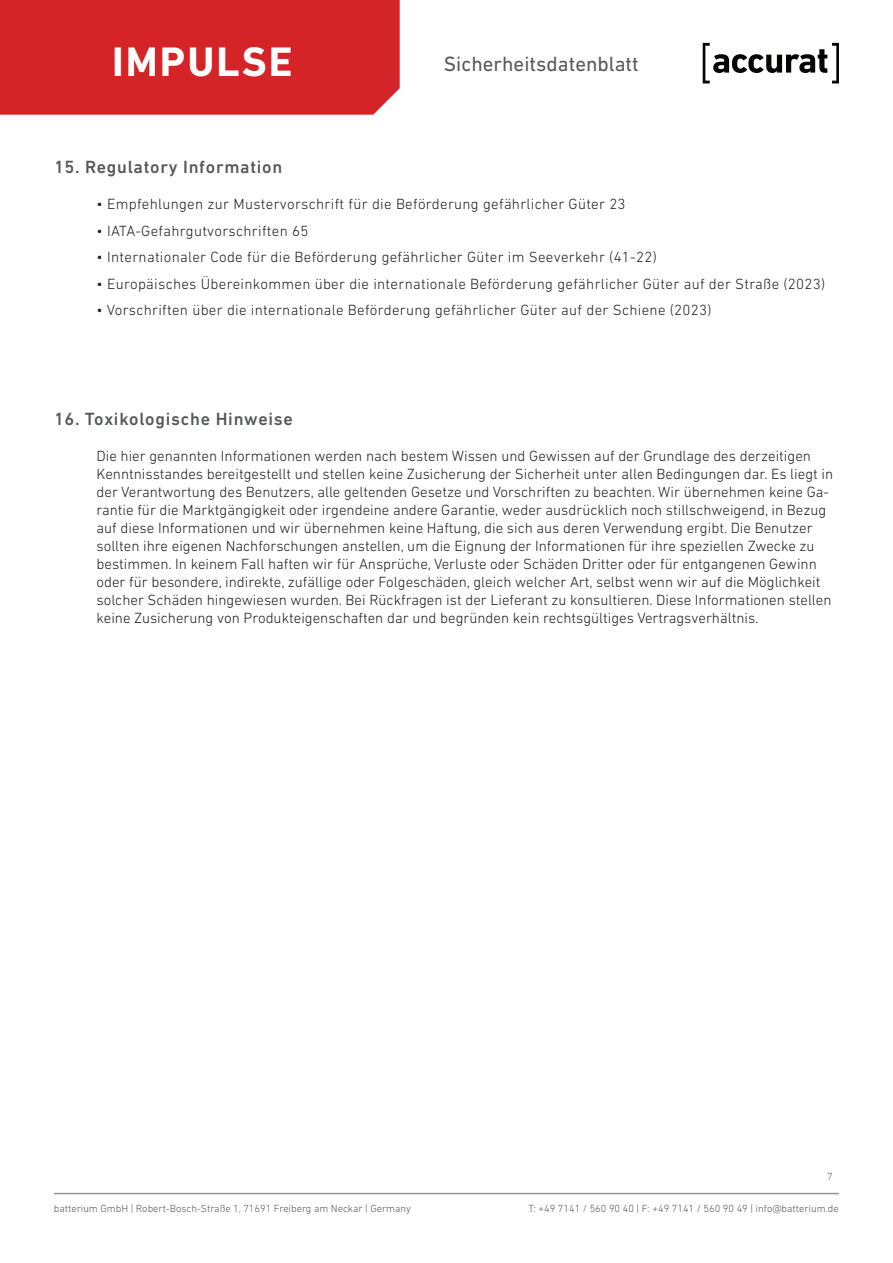
<style>
.page{position:relative;width:893px;height:1263px;background:#fff}
.page>*{position:absolute;margin:0;border:0;box-sizing:border-box;transform-origin:0 0}
.t1{font:700 42px "DIN Next LT Pro";letter-spacing:.05em;color:#fff}
.t2{font:21px "DIN Next LT Pro";color:#57585a}
.t3{font:500 18px "DIN Next LT Pro";letter-spacing:.04em;color:#57585a}
.t4{font:300 15px/18px "DIN Next LT Pro";color:#231f20}
.t5{font:300 15px "DIN Next LT Pro";letter-spacing:.02em;color:#231f20}
.t6{font:300 10.5px "DIN Next LT Pro";color:#57585a}
</style>
<div class="page">
<hr style="left:54px;top:1193px;width:785px;height:1px;background:#939598">
<svg style="left:703px;top:43px;width:136px;height:40px"></svg>
<div style="left:0;top:0;width:400px;height:115px;background:#d42428"></div>
<h1 class="t1" style="left:112px;top:37px;width:182px">IMPULSE</h1>
<h2 class="t2" style="left:444px;top:52px;width:196px">Sicherheitsdatenblatt</h2>
<p class="t3" style="left:54px;top:157px;width:230px">15. Regulatory Information</p>
<p class="t5" style="left:97px;top:195px;width:531px">• Empfehlungen zur Mustervorschrift für die Beförderung gefährlicher Güter 23</p>
<p class="t5" style="left:97px;top:222px;width:213px">• IATA-Gefahrgutvorschriften 65</p>
<p class="t5" style="left:97px;top:248px;width:562px">• Internationaler Code für die Beförderung gefährlicher Güter im Seeverkehr (41-22)</p>
<p class="t5" style="left:97px;top:275px;width:730px">• Europäisches Übereinkommen über die internationale Beförderung gefährlicher Güter auf der Straße (2023)</p>
<p class="t5" style="left:97px;top:301px;width:616px">• Vorschriften über die internationale Beförderung gefährlicher Güter auf der Schiene (2023)</p>
<p class="t3" style="left:54px;top:408px;width:240px">16. Toxikologische Hinweise</p>
<p class="t4" style="left:97px;top:447px;width:738px">Die hier genannten Informationen werden nach bestem Wissen und Gewissen auf der Grundlage des derzeitigen Kenntnisstandes bereitgestellt und stellen keine Zusicherung der Sicherheit unter allen Bedingungen dar. Es liegt in der Verantwortung des Benutzers, alle geltenden Gesetze und Vorschriften zu beachten. Wir übernehmen keine Ga&shy;rantie für die Marktgängigkeit oder irgendeine andere Garantie, weder ausdrücklich noch stillschweigend, in Bezug auf diese Informationen und wir übernehmen keine Haftung, die sich aus deren Verwendung ergibt. Die Benutzer sollten ihre eigenen Nachforschungen anstellen, um die Eignung der Informationen für ihre speziellen Zwecke zu bestimmen. In keinem Fall haften wir für Ansprüche, Verluste oder Schäden Dritter oder für entgangenen Gewinn oder für besondere, indirekte, zufällige oder Folgeschäden, gleich welcher Art, selbst wenn wir auf die Möglichkeit solcher Schäden hingewiesen wurden. Bei Rückfragen ist der Lieferant zu konsultieren. Diese Informationen stellen keine Zusicherung von Produkteigenschaften dar und begründen kein rechtsgültiges Vertragsverhältnis.</p>
<p class="t6" style="left:827px;top:1170px;width:7px">7</p>
<p class="t6" style="left:54px;top:1202px;width:359px">batterium GmbH | Robert-Bosch-Straße 1, 71691 Freiberg am Neckar | Germany</p>
<p class="t6" style="left:528px;top:1202px;width:312px">T: +49 7141 / 560 90 40 | F: +49 7141 / 560 90 49 | info@batterium.de</p>
</div>
